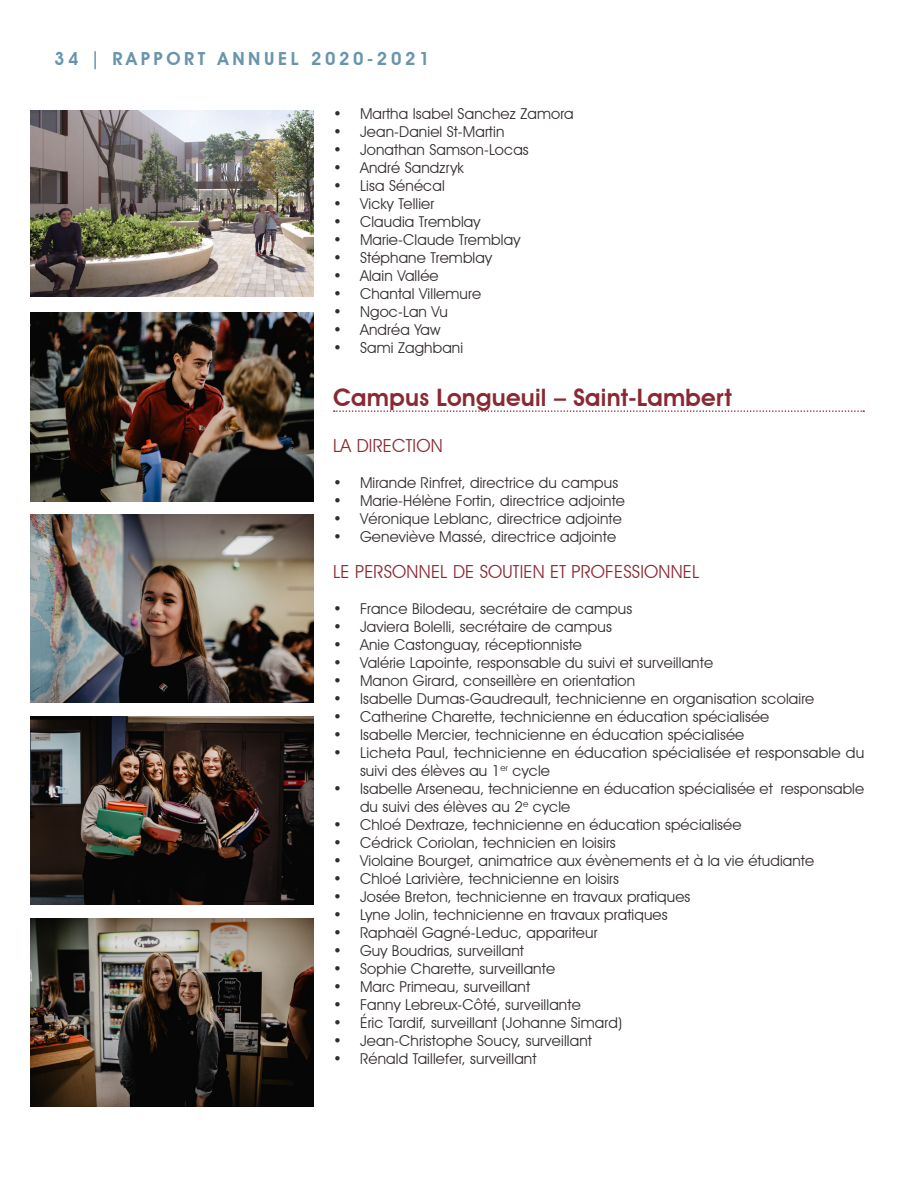
<style>
.page{position:relative;width:918px;height:1188px;background:#fff}
.page>*{position:absolute;margin:0;border:0;box-sizing:border-box;transform-origin:0 0}
.t1{font:600 24px "Avant Garde IT Cby BT";letter-spacing:.01em;color:#8a2932}
.t2{font:18px "Avant Garde IT Cby BT";letter-spacing:.01em;color:#8a2932}
.t3{font:600 18px "Avant Garde IT Cby BT";letter-spacing:.2em;color:#6894ad}
.t4{font:15px/18px "Avant Garde IT Cby BT";letter-spacing:.01em;color:#342d30}
</style>
<div class="page">
<img style="left:30px;top:110px;width:283px;height:187px">
<img style="left:30px;top:312px;width:283px;height:189px">
<img style="left:30px;top:514px;width:283px;height:189px">
<img style="left:30px;top:716px;width:283px;height:189px">
<img style="left:30px;top:918px;width:283px;height:189px">
<svg style="left:334px;top:410px;width:530px;height:2px"></svg>
<p class="t3" style="left:54px;top:48px;width:377px">34 | RAPPORT ANNUEL 2020-2021</p>
<p class="t4" style="left:333px;top:105px;width:242px">• Martha Isabel Sanchez Zamora</p>
<p class="t4" style="left:333px;top:123px;width:173px">• Jean-Daniel St-Martin</p>
<p class="t4" style="left:333px;top:141px;width:197px">• Jonathan Samson-Locas</p>
<p class="t4" style="left:333px;top:159px;width:132px">• André Sandzryk</p>
<p class="t4" style="left:333px;top:177px;width:113px">• Lisa Sénécal</p>
<p class="t4" style="left:333px;top:195px;width:103px">• Vicky Tellier</p>
<p class="t4" style="left:333px;top:213px;width:149px">• Claudia Tremblay</p>
<p class="t4" style="left:333px;top:231px;width:189px">• Marie-Claude Tremblay</p>
<p class="t4" style="left:333px;top:249px;width:161px">• Stéphane Tremblay</p>
<p class="t4" style="left:333px;top:267px;width:107px">• Alain Vallée</p>
<p class="t4" style="left:333px;top:285px;width:150px">• Chantal Villemure</p>
<p class="t4" style="left:333px;top:303px;width:116px">• Ngoc-Lan Vu</p>
<p class="t4" style="left:333px;top:321px;width:109px">• Andréa Yaw</p>
<p class="t4" style="left:333px;top:339px;width:132px">• Sami Zaghbani</p>
<p class="t1" style="left:333px;top:383px;width:400px">Campus Longueuil – Saint-Lambert</p>
<p class="t2" style="left:333px;top:435px;width:111px">LA DIRECTION</p>
<p class="t4" style="left:333px;top:474px;width:287px">• Mirande Rinfret, directrice du campus</p>
<p class="t4" style="left:333px;top:492px;width:294px">• Marie-Hélène Fortin, directrice adjointe</p>
<p class="t4" style="left:333px;top:510px;width:290px">• Véronique Leblanc, directrice adjointe</p>
<p class="t4" style="left:333px;top:528px;width:285px">• Geneviève Massé, directrice adjointe</p>
<p class="t2" style="left:333px;top:561px;width:368px">LE PERSONNEL DE SOUTIEN ET PROFESSIONNEL</p>
<p class="t4" style="left:333px;top:600px;width:301px">• France Bilodeau, secrétaire de campus</p>
<p class="t4" style="left:333px;top:618px;width:280px">• Javiera Bolelli, secrétaire de campus</p>
<p class="t4" style="left:333px;top:636px;width:251px">• Anie Castonguay, réceptionniste</p>
<p class="t4" style="left:333px;top:654px;width:382px">• Valérie Lapointe, responsable du suivi et surveillante</p>
<p class="t4" style="left:333px;top:672px;width:304px">• Manon Girard, conseillère en orientation</p>
<p class="t4" style="left:333px;top:690px;width:483px">• Isabelle Dumas-Gaudreault, technicienne en organisation scolaire</p>
<p class="t4" style="left:333px;top:708px;width:438px">• Catherine Charette, technicienne en éducation spécialisée</p>
<p class="t4" style="left:333px;top:726px;width:413px">• Isabelle Mercier, technicienne en éducation spécialisée</p>
<p class="t4" style="left:360px;top:744px;width:506px;text-indent:-27px">• Licheta Paul, technicienne en éducation spécialisée et responsable du suivi des élèves au 1<sup>er</sup> cycle</p>
<p class="t4" style="left:360px;top:780px;width:506px;text-indent:-27px">• Isabelle Arseneau, technicienne en éducation spécialisée et responsable du suivi des élèves au 2<sup>e</sup> cycle</p>
<p class="t4" style="left:333px;top:816px;width:410px">• Chloé Dextraze, technicienne en éducation spécialisée</p>
<p class="t4" style="left:333px;top:834px;width:284px">• Cédrick Coriolan, technicien en loisirs</p>
<p class="t4" style="left:333px;top:852px;width:483px">• Violaine Bourget, animatrice aux évènements et à la vie étudiante</p>
<p class="t4" style="left:333px;top:870px;width:288px">• Chloé Larivière, technicienne en loisirs</p>
<p class="t4" style="left:333px;top:888px;width:359px">• Josée Breton, technicienne en travaux pratiques</p>
<p class="t4" style="left:333px;top:906px;width:336px">• Lyne Jolin, technicienne en travaux pratiques</p>
<p class="t4" style="left:333px;top:924px;width:266px">• Raphaël Gagné-Leduc, appariteur</p>
<p class="t4" style="left:333px;top:942px;width:192px">• Guy Boudrias, surveillant</p>
<p class="t4" style="left:333px;top:960px;width:224px">• Sophie Charette, surveillante</p>
<p class="t4" style="left:333px;top:978px;width:199px">• Marc Primeau, surveillant</p>
<p class="t4" style="left:333px;top:996px;width:249px">• Fanny Lebreux-Côté, surveillante</p>
<p class="t4" style="left:333px;top:1014px;width:290px">• Éric Tardif, surveillant (Johanne Simard)</p>
<p class="t4" style="left:333px;top:1032px;width:261px">• Jean-Christophe Soucy, surveillant</p>
<p class="t4" style="left:333px;top:1050px;width:205px">• Rénald Taillefer, surveillant</p>
</div>
